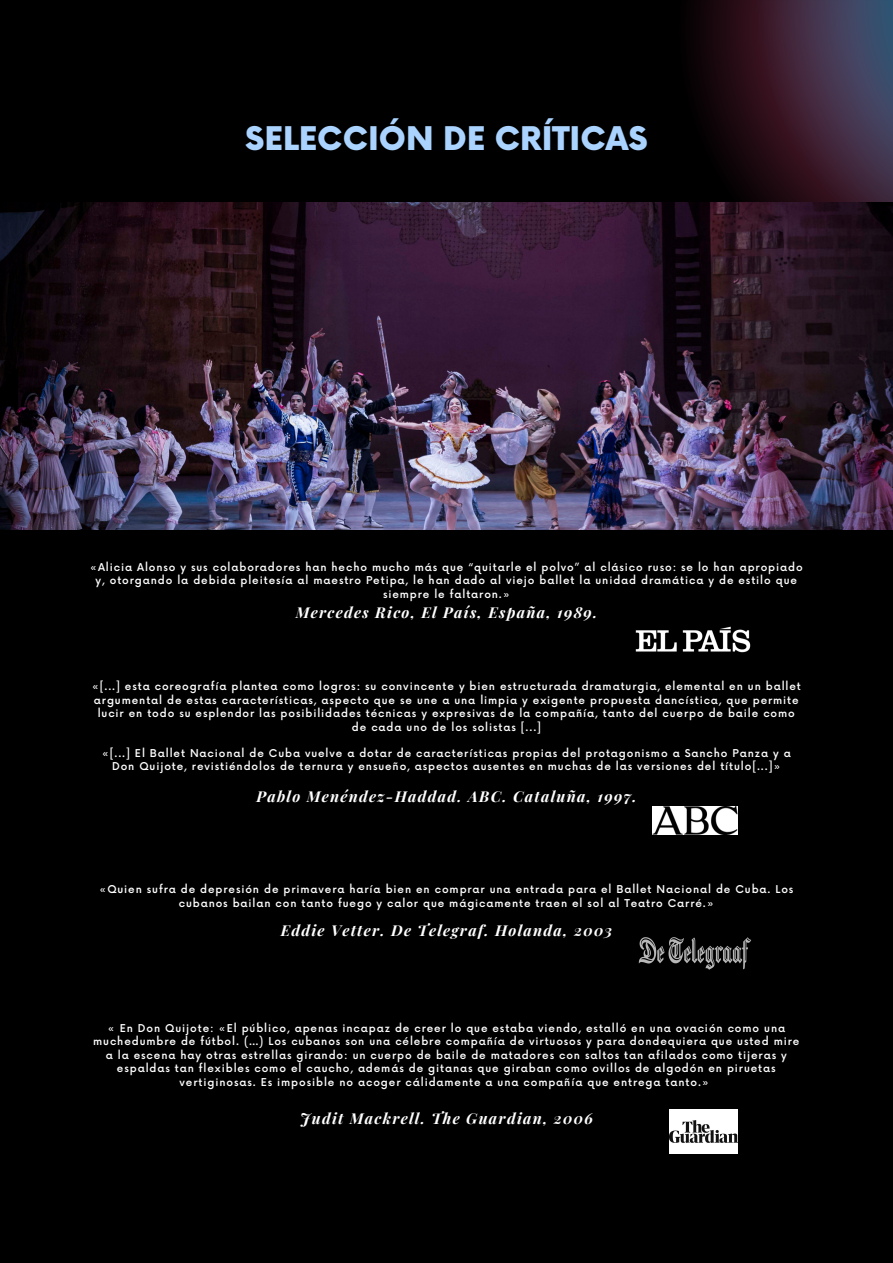
<style>
.page{position:relative;width:893px;height:1263px;background:#000}
.page>*{position:absolute;margin:0;border:0;box-sizing:border-box;transform-origin:0 0}
.t1{font:900 31.72px "Now";color:#aad4ff}
.t2{font:italic 700 15px "Playfair Display";letter-spacing:.085em;color:#fff}
.t3{font:500 10.5px/13.5px "Now";letter-spacing:.085em;color:#fff;text-align:center}
</style>
<div class="page">
<div style="left:693px;top:0;width:18px;height:126px;background:#0e0407"></div>
<svg style="left:711px;top:0;width:182px;height:202px;background:#323"></svg>
<img style="left:635px;top:626px;width:116px;height:27px">
<img style="left:652px;top:807px;width:85px;height:28px">
<img style="left:0;top:202px;width:893px;height:328px">
<img style="left:638px;top:937px;width:113px;height:33px">
<img style="left:670px;top:1110px;width:68px;height:44px">
<h1 class="t1" style="left:245px;top:121px;width:404px">SELECCIÓN DE CRÍTICAS</h1>
<p class="t3" style="left:90px;top:561px;width:714px">«Alicia Alonso y sus colaboradores han hecho mucho más que “quitarle el polvo” al clásico ruso: se lo han apropiado y, otorgando la debida pleitesía al maestro Petipa, le han dado al viejo ballet la unidad dramática y de estilo que siempre le faltaron.»</p>
<h2 class="t2" style="left:296px;top:602px;width:303px">Mercedes Rico, El País, España, 1989.</h2>
<p class="t3" style="left:92px;top:680px;width:710px">«[...] esta coreografía plantea como logros: su convincente y bien estructurada dramaturgia, elemental en un ballet argumental de estas características, aspecto que se une a una limpia y exigente propuesta dancística, que permite lucir en todo su esplendor las posibilidades técnicas y expresivas de la compañía, tanto del cuerpo de baile como de cada uno de los solistas [...]</p>
<p class="t3" style="left:102px;top:747px;width:690px">«[...] El Ballet Nacional de Cuba vuelve a dotar de características propias del protagonismo a Sancho Panza y a<br>Don Quijote, revistiéndolos de ternura y ensueño, aspectos ausentes en muchas de las versiones del título[...]»</p>
<h2 class="t2" style="left:256px;top:786px;width:382px">Pablo Menéndez-Haddad. ABC. Cataluña, 1997.</h2>
<p class="t3" style="left:99px;top:883px;width:695px">«Quien sufra de depresión de primavera haría bien en comprar una entrada para el Ballet Nacional de Cuba. Los cubanos bailan con tanto fuego y calor que mágicamente traen el sol al Teatro Carré.»</p>
<h2 class="t2" style="left:281px;top:919px;width:333px">Eddie Vetter. De Telegraf. Holanda, 2003</h2>
<p class="t3" style="left:93px;top:1021px;width:707px">« En Don Quijote: «El público, apenas incapaz de creer lo que estaba viendo, estalló en una ovación como una muchedumbre de fútbol. (…) Los cubanos son una célebre compañía de virtuosos y para dondequiera que usted mire a la escena hay otras estrellas girando: un cuerpo de baile de matadores con saltos tan afilados como tijeras y espaldas tan flexibles como el caucho, además de gitanas que giraban como ovillos de algodón en piruetas vertiginosas. Es imposible no acoger cálidamente a una compañía que entrega tanto.»</p>
<h2 class="t2" style="left:300px;top:1107px;width:294px">Judit Mackrell. The Guardian, 2006</h2>
</div>
